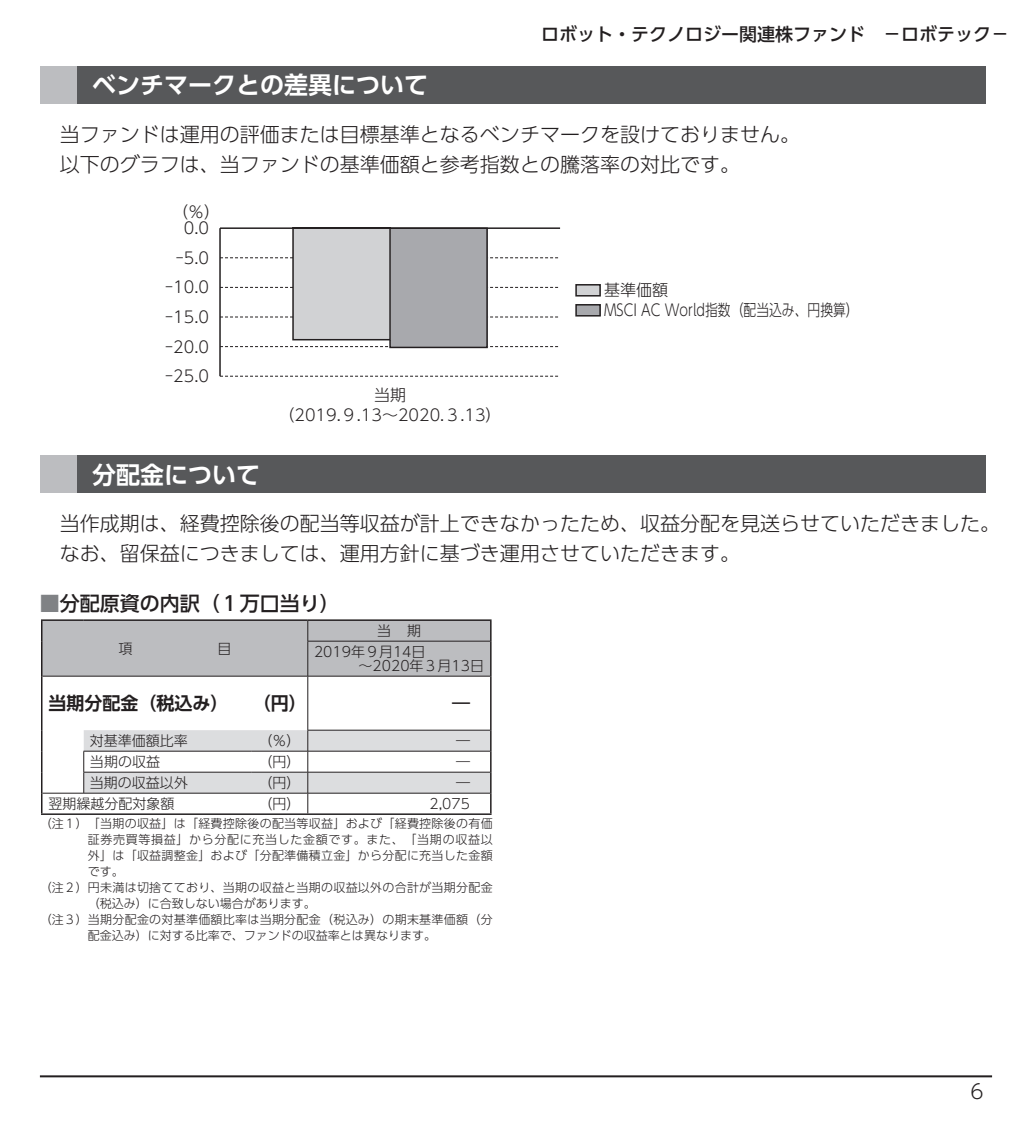
<style>
.page{position:relative;width:1032px;height:1134px;background:#fff}
.page>*{position:absolute;margin:0;border:0;box-sizing:border-box;transform-origin:0 0}
.t1{font:24px "UD Shin Go Pro De Bold 90 msp RKSJ H";color:#fff}
.t2{font:20px/30px "UD Shin Go Pro Light 90 msp RKSJ H";color:#231f20}
.t3{font:20px "UD Shin Go Pro Medium 90 msp RKSJ H";color:#231f20}
.t4{font:18px "UD Shin Go Pro Medium 90 msp RKSJ H";color:#231f20}
.t5{font:18px "UD Shin Go Pro De Bold 90 msp RKSJ H";color:#231f20}
.t6{font:16px/20px "UD Shin Go Pro Light 90 msp RKSJ H";color:#231f20;text-align:center}
.t7{font:16px "UD Shin Go Pro Light 90 msp RKSJ H";color:#231f20;scale:.8 1}
.t8{font:14px/20.8px "UD Shin Go Pro Light 90 msp RKSJ H";color:#231f20}
.t9{font:12px "UD Shin Go Pro Light 90 msp RKSJ H";letter-spacing:.025em;color:#231f20}
.t10{font:12px "UD Shin Go Pro Light 90 msp RKSJ H";color:#231f20}
.t11{font:12px "UD Shin Go Pro Light 90 msp RKSJ H";letter-spacing:.055em;color:#231f20}
.s1{color:#808285}
</style>
<div class="page">
<hr style="left:40px;top:1075px;width:952px;height:2px;background:#231f20">
<div style="left:40px;top:66px;width:37px;height:37px;background:#bcbdc0"></div>
<div style="left:77px;top:66px;width:908px;height:37px;background:#57585a"></div>
<div style="left:40px;top:456px;width:37px;height:37px;background:#bcbdc0"></div>
<div style="left:77px;top:456px;width:908px;height:37px;background:#57585a"></div>
<svg style="left:219px;top:227px;width:342px;height:150px"></svg>
<svg style="left:220px;top:376px;width:340px;height:1px"></svg>
<div style="left:576px;top:305px;width:24px;height:11px;background:#a8a9ad"></div>
<div style="left:575px;top:304px;width:26px;height:13px;border:2px solid #231f20"></div>
<div style="left:576px;top:285px;width:24px;height:11px;background:#d1d2d4"></div>
<div style="left:575px;top:284px;width:26px;height:13px;border:2px solid #231f20"></div>
<hr style="left:41px;top:619px;width:43px;height:2px;background:#231f20">
<hr style="left:84px;top:619px;width:224px;height:2px;background:#231f20">
<hr style="left:308px;top:619px;width:183px;height:2px;background:#231f20">
<hr style="left:41px;top:676px;width:1px;height:54px;background:#231f20">
<hr style="left:490px;top:676px;width:1px;height:54px;background:#231f20">
<svg style="left:41px;top:730px;width:1px;height:83px"></svg>
<hr style="left:41px;top:813px;width:450px;height:2px;background:#231f20">
<div style="left:41px;top:620px;width:450px;height:56px;background:#bcbdc0"></div>
<hr style="left:307px;top:641px;width:183px;height:1px;background:#231f20">
<hr style="left:307px;top:641px;width:1px;height:35px;background:#231f20">
<hr style="left:308px;top:676px;width:182px;height:1px;background:#231f20">
<hr style="left:307px;top:676px;width:1px;height:54px;background:#231f20">
<hr style="left:42px;top:676px;width:266px;height:1px;background:#231f20">
<svg style="left:83px;top:730px;width:408px;height:83px"></svg>
<hr style="left:252px;top:772px;width:56px;height:1px;background:#231f20">
<hr style="left:42px;top:793px;width:266px;height:1px;background:#231f20">
<p class="t4" style="left:541px;top:27px;width:469px">ロボット・テクノロジー関連株ファンド　－ロボテック－</p>
<p class="t1" style="left:92px;top:76px;width:338px">ベンチマークとの差異について</p>
<p class="t2" style="left:40px;top:122px;width:761px">　当ファンドは運用の評価または目標基準となるベンチマークを設けておりません。　以下のグラフは、当ファンドの基準価額と参考指数との騰落率の対比です。</p>
<p class="t6" style="left:172px;top:204px;width:49px">（％）</p>
<p class="t6" style="left:184px;top:220px;width:27px">0.0</p>
<p class="t6" style="left:176px;top:250px;width:35px">-5.0</p>
<p class="t6" style="left:165px;top:280px;width:45px">-10.0</p>
<p class="t6" style="left:165px;top:309px;width:45px">-15.0</p>
<p class="t6" style="left:165px;top:339px;width:45px">-20.0</p>
<p class="t6" style="left:165px;top:368px;width:45px">-25.0</p>
<p class="t6" style="left:278px;top:387px;width:225px">当期<br>（2019.９.13～2020.３.13）</p>
<p class="t6" style="left:604px;top:282px;width:65px">基準価額</p>
<p class="t7" style="left:604px;top:304px;width:320px">MSCI AC World指数（配当込み、円換算）</p>
<p class="t1" style="left:92px;top:465px;width:170px">分配金について</p>
<p class="t2" style="left:40px;top:511px;width:962px">　当作成期は、経費控除後の配当等収益が計上できなかったため、収益分配を見送らせていただきました。　なお、留保益につきましては、運用方針に基づき運用させていただきます。</p>
<p class="t3" style="left:40px;top:596px;width:301px"><span class="s1">■</span>分配原資の内訳（１万口当り）</p>
<p class="t8" style="left:118px;top:640px;width:15px">項</p>
<p class="t8" style="left:217px;top:640px;width:15px">目</p>
<p class="t8" style="left:314px;top:622px;width:113px;text-indent:63px">当 期<br>2019年９月14日</p>
<p class="t8" style="left:359px;top:657px;width:127px">～2020年３月13日</p>
<p class="t5" style="left:48px;top:697px;width:181px">当期分配金（税込み）</p>
<p class="t5" style="left:253px;top:697px;width:55px">（円）</p>
<p class="t5" style="left:452px;top:696px;width:19px">―</p>
<p class="t8" style="left:90px;top:732px;width:99px">対基準価額比率</p>
<p class="t8" style="left:259px;top:732px;width:43px">（％）</p>
<p class="t8" style="left:456px;top:732px;width:15px">―</p>
<p class="t8" style="left:90px;top:753px;width:71px">当期の収益</p>
<p class="t8" style="left:259px;top:753px;width:43px">（円）</p>
<p class="t8" style="left:456px;top:753px;width:15px">―</p>
<p class="t8" style="left:90px;top:774px;width:100px">当期の収益以外</p>
<p class="t8" style="left:259px;top:774px;width:43px">（円）</p>
<p class="t8" style="left:456px;top:774px;width:15px">―</p>
<p class="t8" style="left:48px;top:795px;width:127px">翌期繰越分配対象額</p>
<p class="t8" style="left:259px;top:795px;width:43px">（円）</p>
<p class="t8" style="left:429px;top:795px;width:42px">2,075</p>
<p class="t9" style="left:40px;top:819px;width:454px">（注１）「当期の収益」は「経費控除後の配当等収益」および「経費控除後の有価</p>
<p class="t11" style="left:88px;top:835px;width:406px">証券売買等損益」から分配に充当した金額です。また、「当期の収益以</p>
<p class="t9" style="left:88px;top:851px;width:406px">外」は「収益調整金」および「分配準備積立金」から分配に充当した金額</p>
<p class="t9" style="left:88px;top:867px;width:38px">です。</p>
<p class="t9" style="left:40px;top:883px;width:454px">（注２）円未満は切捨てており、当期の収益と当期の収益以外の合計が当期分配金</p>
<p class="t10" style="left:88px;top:899px;width:230px">（税込み）に合致しない場合があります。</p>
<p class="t9" style="left:40px;top:915px;width:454px">（注３）当期分配金の対基準価額比率は当期分配金（税込み）の期末基準価額（分</p>
<p class="t10" style="left:88px;top:931px;width:350px">配金込み）に対する比率で、ファンドの収益率とは異なります。</p>
<p class="t2" style="left:970px;top:1079px;width:15px">6</p>
</div>
